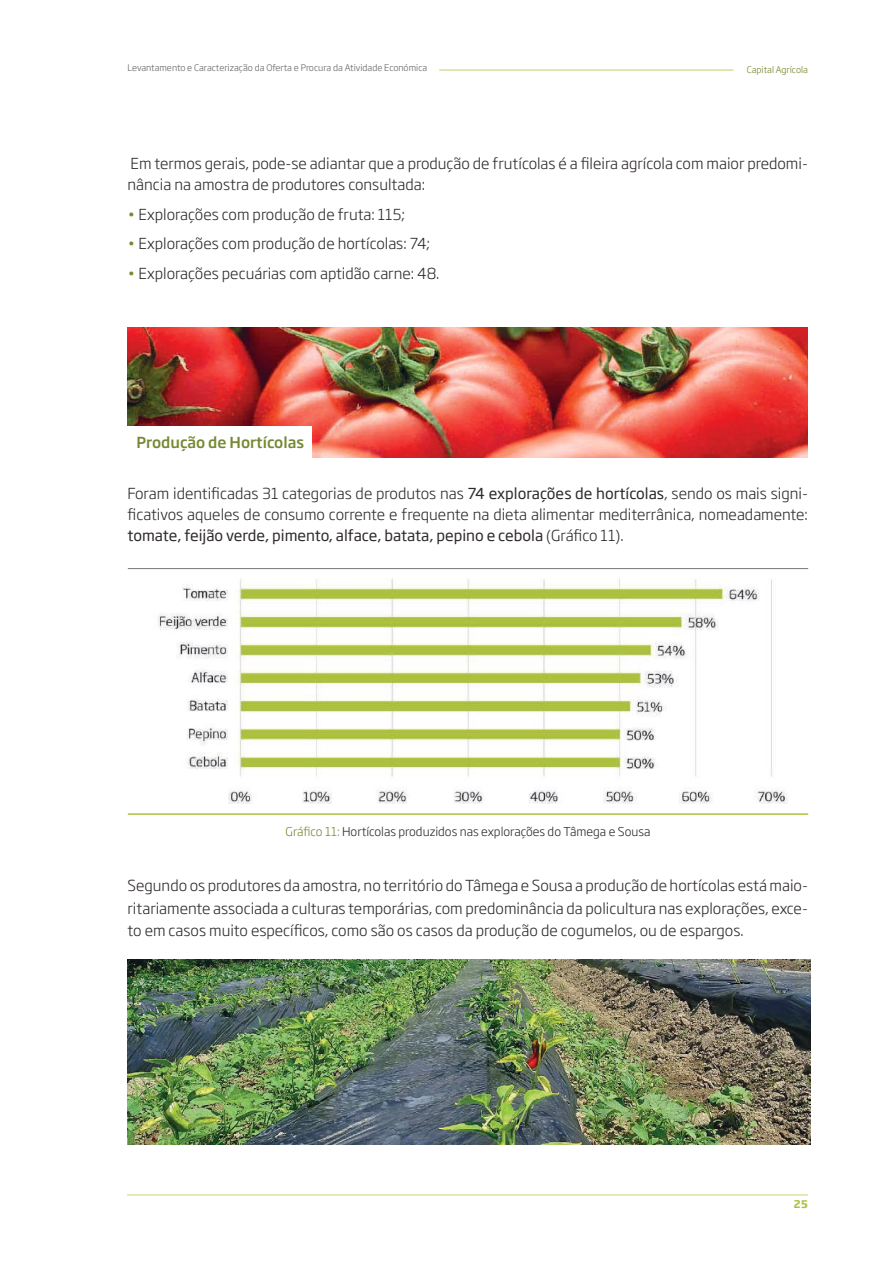
<style>
.page{position:relative;width:893px;height:1263px;background:#fff}
.page>*{position:absolute;margin:0;border:0;box-sizing:border-box;transform-origin:0 0}
.t1{font:300 15px/21px "Soho Gothic Pro";color:#2e292a;text-align:justify}
.t2{font:500 15px "Soho Gothic Pro";color:#768832}
.t3{font:300 12px "Soho Gothic Pro";color:#2e292a}
.t4{font:700 10.5px "Soho Gothic Pro";color:#adc13f}
.t5{font:300 9px "Soho Gothic Pro";color:#656365}
.t6{font:300 9px "Soho Gothic Pro";color:#708227}
.s1{color:#768832}
.s2{font-weight:400}
</style>
<div class="page">
<hr style="left:127px;top:1194px;width:680px;height:1px;background:#c7d379">
<hr style="left:440px;top:69px;width:293px;height:2px;background:#d7de9c">
<img style="left:128px;top:328px;width:680px;height:129px">
<div style="left:127px;top:426px;width:185px;height:33px;background:#fff"></div>
<hr style="left:128px;top:813px;width:680px;height:2px;background:#adc13f">
<hr style="left:128px;top:568px;width:680px;height:1px;background:#76777a">
<img style="left:158px;top:579px;width:630px;height:225px">
<img style="left:128px;top:959px;width:682px;height:186px">
<p class="t5" style="left:128px;top:60px;width:301px">Levantamento e Caracterização da Oferta e Procura da Atividade Económica</p>
<p class="t6" style="left:747px;top:63px;width:63px">Capital Agrícola</p>
<p class="t1" style="left:128px;top:152px;width:682px">Em termos gerais, pode-se adiantar que a produção de frutícolas é a fileira agrícola com maior predomi&shy;nância na amostra de produtores consultada:</p>
<p class="t1" style="left:128px;top:203px;width:279px"><span class="s1">•</span> Explorações com produção de fruta: 115;</p>
<p class="t1" style="left:128px;top:232px;width:304px"><span class="s1">•</span> Explorações com produção de hortícolas: 74;</p>
<p class="t1" style="left:128px;top:262px;width:313px"><span class="s1">•</span> Explorações pecuárias com aptidão carne: 48.</p>
<p class="t2" style="left:137px;top:431px;width:169px">Produção de Hortícolas</p>
<p class="t1" style="left:128px;top:482px;width:682px">Foram identificadas 31 categorias de produtos nas <span class="s2">74 explorações de hortícolas</span>, sendo os mais signi&shy;ficativos aqueles de consumo corrente e frequente na dieta alimentar mediterrânica, nomeadamente: <span class="s2">tomate, feijão verde, pimento, alface, batata, pepino e cebola</span> (Gráfico 11).</p>
<p class="t3" style="left:286px;top:822px;width:366px"><span class="s1">Gráfico 11:</span> Hortícolas produzidos nas explorações do Tâmega e Sousa</p>
<p class="t1" style="left:128px;top:873px;width:682px;line-height:22.5px">Segundo os produtores da amostra, no território do Tâmega e Sousa a produção de hortícolas está maio&shy;ritariamente associada a culturas temporárias, com predominância da policultura nas explorações, exce&shy;to em casos muito específicos, como são os casos da produção de cogumelos, ou de espargos.</p>
<p class="t4" style="left:794px;top:1195px;width:15px">25</p>
</div>
